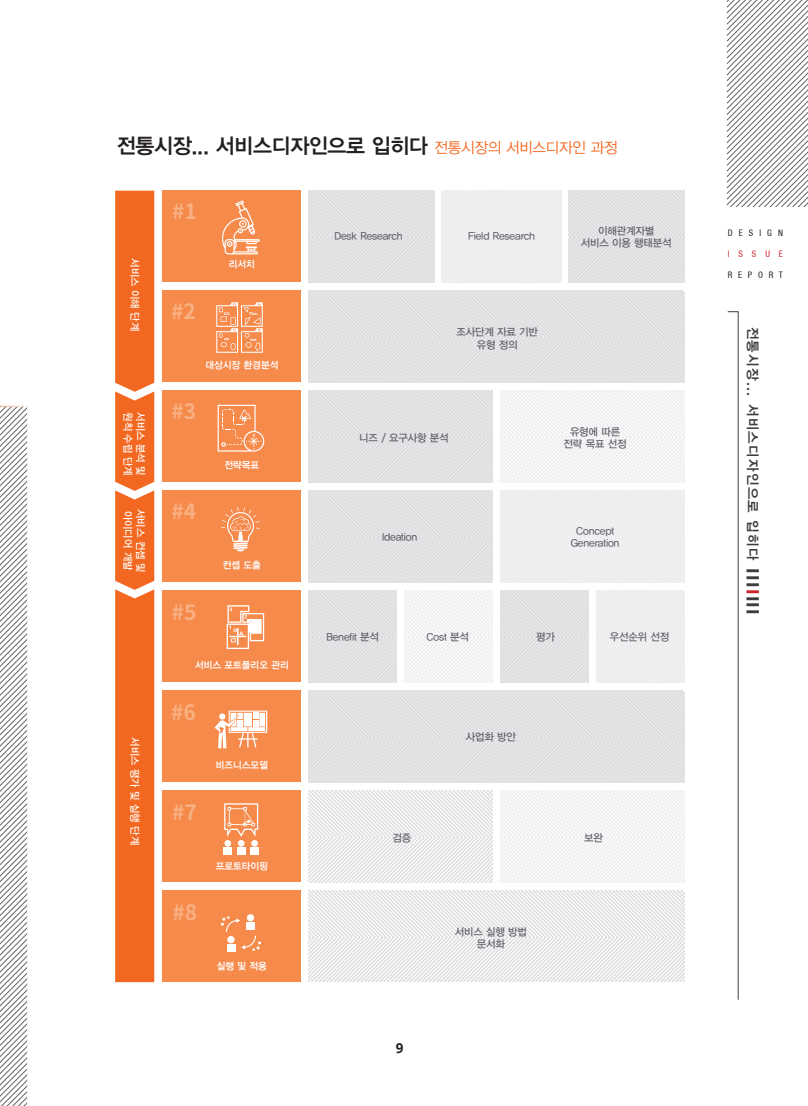
<style>
.page{position:relative;width:808px;height:1106px;background:#fff}
.page>*{position:absolute;margin:0;border:0;box-sizing:border-box;transform-origin:0 0}
.t1{font:21px "YDVYGO14";letter-spacing:-.015em;color:#231f20}
.t2{font:700 21px "Noto Sans CJ Kkr";color:#f9b083}
.t3{font:13.5px "YDVYGO14";letter-spacing:.1em;color:#3e3e3f}
.t4{font:700 13.5px "Noto Sans";color:#231f20}
.t5{font:10.5px/12.6px "YDVYGO13";letter-spacing:-.015em;color:#5f5f69;text-align:center}
.t6{font:10.5px "YDVYGO13";color:#fff}
.t7{font:9.75px "YDVYGO14";color:#fff}
.t8{font:condensed 9px "Helvetica 57";letter-spacing:.675em;color:#231f20}
.t9{font:condensed 9px "Helvetica 57";letter-spacing:1.02em;color:#d1232a}
.s1{font-family:"YDVYGO12";font-size:15px;color:#f36821}
.s2{color:#d1232a}
</style>
<div class="page">
<svg style="left:0;top:406px;width:28px;height:700px"></svg>
<svg style="left:727px;top:0;width:81px;height:207px"></svg>
<svg style="left:727px;top:311px;width:11px;height:689px"></svg>
<svg style="left:308px;top:291px;width:376px;height:91px;background:#e1e2e3"></svg>
<svg style="left:308px;top:690px;width:376px;height:92px;background:#e1e2e3"></svg>
<svg style="left:308px;top:890px;width:376px;height:91px"></svg>
<svg style="left:308px;top:191px;width:126px;height:91px;background:#e1e2e3"></svg>
<svg style="left:569px;top:191px;width:115px;height:91px;background:#e1e2e3"></svg>
<div style="left:442px;top:191px;width:120px;height:91px;background:#ededee"></div>
<svg style="left:308px;top:391px;width:185px;height:91px;background:#e1e2e4"></svg>
<svg style="left:500px;top:391px;width:184px;height:91px"></svg>
<svg style="left:308px;top:490px;width:185px;height:92px;background:#e1e2e3"></svg>
<div style="left:500px;top:490px;width:184px;height:92px;background:#ededef"></div>
<svg style="left:308px;top:790px;width:185px;height:92px"></svg>
<svg style="left:500px;top:790px;width:184px;height:92px"></svg>
<svg style="left:308px;top:590px;width:89px;height:92px;background:#e1e2e3"></svg>
<svg style="left:404px;top:590px;width:89px;height:92px"></svg>
<svg style="left:500px;top:590px;width:89px;height:92px;background:#e1e2e3"></svg>
<div style="left:596px;top:590px;width:88px;height:92px;background:#ededef"></div>
<div style="left:162px;top:191px;width:138px;height:91px;background:#f68a4b"></div>
<div style="left:162px;top:291px;width:138px;height:91px;background:#f68a4b"></div>
<div style="left:162px;top:391px;width:138px;height:91px;background:#f68a4b"></div>
<div style="left:162px;top:490px;width:138px;height:92px;background:#f68a4b"></div>
<div style="left:162px;top:590px;width:138px;height:92px;background:#f68a4b"></div>
<div style="left:162px;top:690px;width:138px;height:92px;background:#f68a4b"></div>
<div style="left:162px;top:790px;width:138px;height:92px;background:#f68a4b"></div>
<div style="left:162px;top:890px;width:138px;height:92px;background:#f68a4b"></div>
<div style="left:115px;top:191px;width:39px;height:791px;background:#f36821"></div>
<div style="left:247px;top:914px;width:7px;height:7px;background:#fff;border-radius:50%"></div>
<svg style="left:221px;top:916px;width:40px;height:35px"></svg>
<svg style="left:214px;top:710px;width:53px;height:38px"></svg>
<div style="left:224px;top:840px;width:7px;height:6px;background:#fff;border-radius:50%"></div>
<div style="left:238px;top:840px;width:7px;height:6px;background:#fff;border-radius:50%"></div>
<svg style="left:224px;top:803px;width:34px;height:34px"></svg>
<div style="left:224px;top:847px;width:8px;height:7px;background:#fff"></div>
<div style="left:237px;top:847px;width:8px;height:7px;background:#fff"></div>
<div style="left:251px;top:840px;width:7px;height:6px;background:#fff;border-radius:50%"></div>
<div style="left:251px;top:847px;width:8px;height:7px;background:#fff"></div>
<svg style="left:227px;top:605px;width:37px;height:44px"></svg>
<svg style="left:221px;top:507px;width:39px;height:44px"></svg>
<svg style="left:218px;top:405px;width:46px;height:46px"></svg>
<svg style="left:216px;top:302px;width:47px;height:51px"></svg>
<svg style="left:222px;top:200px;width:38px;height:54px"></svg>
<h1 class="t1" style="left:117px;top:132px;width:502px">전통시장... 서비스디자인으로 입히다 <span class="s1">전통시장의 서비스디자인 과정</span></h1>
<p class="t6" style="left:142px;top:258px;width:74px;rotate:90deg">서비스 이해 단계</p>
<p class="t6" style="left:135px;top:412px;width:65px;rotate:90deg">원칙 수립 단계</p>
<p class="t6" style="left:148px;top:412px;width:65px;rotate:90deg">서비스 분석 및</p>
<p class="t6" style="left:135px;top:511px;width:61px;rotate:90deg">아이디어 개발</p>
<p class="t6" style="left:148px;top:509px;width:65px;rotate:90deg">서비스 컨셉 및</p>
<p class="t6" style="left:142px;top:737px;width:109px;rotate:90deg">서비스 평가 및 실행 단계</p>
<h1 class="t2" style="left:172px;top:200px;width:26px">#1</h1>
<h1 class="t2" style="left:171px;top:300px;width:26px">#2</h1>
<p class="t7" style="left:229px;top:258px;width:28px">리서치</p>
<p class="t7" style="left:205px;top:358px;width:74px">대상시장 환경분석</p>
<h1 class="t2" style="left:171px;top:400px;width:26px">#3</h1>
<h1 class="t2" style="left:172px;top:500px;width:26px">#4</h1>
<p class="t7" style="left:225px;top:458px;width:36px">전략목표</p>
<h1 class="t2" style="left:172px;top:601px;width:26px">#5</h1>
<p class="t7" style="left:223px;top:558px;width:40px">컨셉 도출</p>
<p class="t7" style="left:195px;top:658px;width:95px">서비스 포트폴리오 관리</p>
<h1 class="t2" style="left:171px;top:701px;width:26px">#6</h1>
<h1 class="t2" style="left:172px;top:801px;width:26px">#7</h1>
<h1 class="t2" style="left:172px;top:900px;width:26px">#8</h1>
<p class="t7" style="left:216px;top:759px;width:54px">비즈니스모델</p>
<p class="t7" style="left:216px;top:859px;width:54px">프로토타이핑</p>
<p class="t7" style="left:217px;top:959px;width:52px">실행 및 적용</p>
<p class="t5" style="left:334px;top:229px;width:70px">Desk Research</p>
<p class="t5" style="left:468px;top:229px;width:68px">Field Research</p>
<p class="t5" style="left:581px;top:224px;width:92px">이해관계자별<br>서비스 이용 행태분석</p>
<p class="t5" style="left:456px;top:325px;width:83px">조사단계 자료 기반 유형 정의</p>
<p class="t5" style="left:359px;top:431px;width:91px">니즈 / 요구사항 분석</p>
<p class="t5" style="left:564px;top:425px;width:64px">유형에 따른 전략 목표 선정</p>
<p class="t5" style="left:382px;top:530px;width:37px">Ideation</p>
<p class="t5" style="left:571px;top:524px;width:50px">Concept<br>Generation</p>
<p class="t5" style="left:326px;top:629px;width:54px">Benefit 분석</p>
<p class="t5" style="left:426px;top:629px;width:44px">Cost 분석</p>
<p class="t5" style="left:536px;top:629px;width:20px">평가</p>
<p class="t5" style="left:610px;top:629px;width:61px">우선순위 선정</p>
<p class="t5" style="left:466px;top:730px;width:52px">사업화 방안</p>
<p class="t5" style="left:392px;top:831px;width:20px">검증</p>
<p class="t5" style="left:584px;top:831px;width:20px">보완</p>
<p class="t4" style="left:396px;top:1038px;width:9px">9</p>
<p class="t5" style="left:455px;top:924px;width:74px">서비스 실행 방법 문서화</p>
<p class="t8" style="left:728px;top:227px;width:57px">DESIGN</p>
<p class="t9" style="left:728px;top:248px;width:57px">ISSUE</p>
<p class="t8" style="left:728px;top:269px;width:57px">REPORT</p>
<p class="t3" style="left:762px;top:326px;width:291px;rotate:90deg">전통시장... 서비스디자인으로 입히다 |||<span class="s2">|</span>|||</p>
</div>
